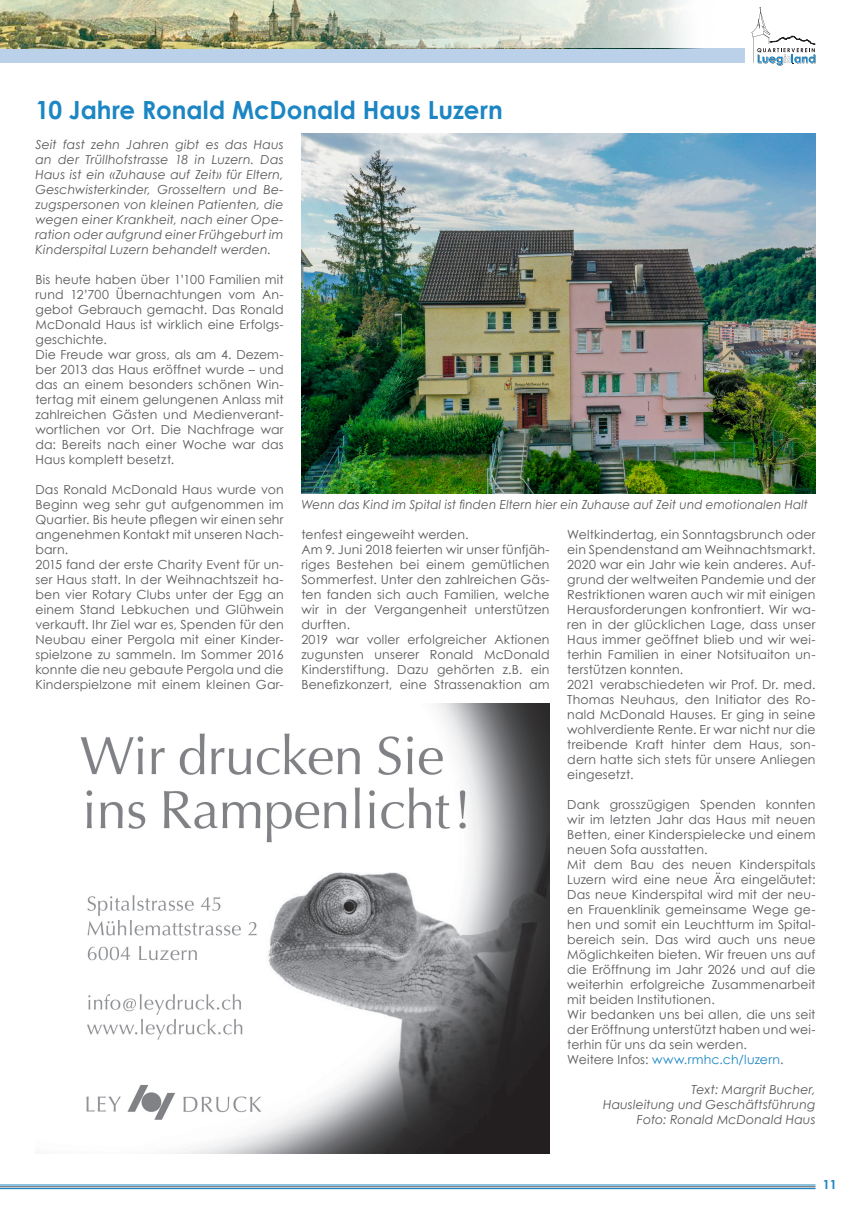
<style>
.page{position:relative;width:851px;height:1205px;background:#fff}
.page>*{position:absolute;margin:0;border:0;box-sizing:border-box;transform-origin:0 0}
.t1{font:700 25px "Century Gothic";color:#1b86c3}
.t2{font:12.5px/15px "Century Gothic";letter-spacing:.01em;color:#57585a}
.t3{font:italic 12.5px/15px "Century Gothic";letter-spacing:.01em;color:#57585a;text-align:justify}
.t4{font:italic 12.5px "Century Gothic";letter-spacing:.01em;color:#57585a;scale:.96 1}
.t5{font:700 12.5px "Century Gothic";color:#1b86c3}
.s1{color:#1b86c3}
</style>
<div class="page">
<hr style="left:0;top:1188px;width:815px;height:1px;background:#1b86c3">
<hr style="left:0;top:1186px;width:815px;height:1px;background:#57585a">
<hr style="left:0;top:1185px;width:815px;height:1px;background:#1b86c3">
<div style="left:0;top:48px;width:744px;height:15px;background:#bbd0e9"></div>
<svg style="left:751px;top:7px;width:64px;height:59px"></svg>
<img style="left:0;top:0;width:285px;height:48px">
<svg style="left:285px;top:0;width:399px;height:48px"></svg>
<img style="left:80px;top:703px;width:469px;height:451px">
<img style="left:301px;top:134px;width:514px;height:360px">
<h1 class="t1" style="left:35px;top:91px;width:468px">10 Jahre Ronald McDonald Haus Luzern</h1>
<p class="t3" style="left:35px;top:136px;width:250px">Seit fast zehn Jahren gibt es das Haus an der Trüllhofstrasse 18 in Luzern. Das Haus ist ein «Zuhause auf Zeit» für Eltern, Geschwisterkinder, Grosseltern und Be&shy;zugspersonen von kleinen Patienten, die wegen einer Krankheit, nach einer Ope&shy;ration oder aufgrund einer Frühgeburt im Kinderspital Luzern behandelt werden.</p>
<p class="t2" style="left:35px;top:271px;width:250px">Bis heute haben über 1’100 Familien mit rund 12’700 Übernachtungen vom An&shy;gebot Gebrauch gemacht. Das Ronald McDonald Haus ist wirklich eine Erfolgs&shy;geschichte.<br>Die Freude war gross, als am 4. Dezem&shy;ber 2013 das Haus eröffnet wurde – und das an einem besonders schönen Win&shy;tertag mit einem gelungenen Anlass mit zahlreichen Gästen und Medienverant&shy;wortlichen vor Ort. Die Nachfrage war da: Bereits nach einer Woche war das Haus komplett besetzt.</p>
<p class="t2" style="left:35px;top:481px;width:250px">Das Ronald McDonald Haus wurde von Beginn weg sehr gut aufgenommen im Quartier. Bis heute pflegen wir einen sehr angenehmen Kontakt mit unseren Nach&shy;barn.<br>2015 fand der erste Charity Event für un&shy;ser Haus statt. In der Weihnachtszeit ha&shy;ben vier Rotary Clubs unter der Egg an einem Stand Lebkuchen und Glühwein verkauft. Ihr Ziel war es, Spenden für den Neubau einer Pergola mit einer Kinder&shy;spielzone zu sammeln. Im Sommer 2016 konnte die neu gebaute Pergola und die Kinderspielzone mit einem kleinen Gar-</p>
<p class="t4" style="left:301px;top:495px;width:529px">Wenn das Kind im Spital ist finden Eltern hier ein Zuhause auf Zeit und emotionalen Halt</p>
<p class="t2" style="left:301px;top:526px;width:250px">tenfest eingeweiht werden.<br>Am 9. Juni 2018 feierten wir unser fünfjäh&shy;riges Bestehen bei einem gemütlichen Sommerfest. Unter den zahlreichen Gäs&shy;ten fanden sich auch Familien, welche wir in der Vergangenheit unterstützen durften.<br>2019 war voller erfolgreicher Aktionen zugunsten unserer Ronald McDonald Kinderstiftung. Dazu gehörten z.B. ein Benefizkonzert, eine Strassenaktion am</p>
<p class="t2" style="left:567px;top:526px;width:250px">Weltkindertag, ein Sonntagsbrunch oder ein Spendenstand am Weihnachtsmarkt.<br>2020 war ein Jahr wie kein anderes. Auf&shy;grund der weltweiten Pandemie und der Restriktionen waren auch wir mit einigen Herausforderungen konfrontiert. Wir wa&shy;ren in der glücklichen Lage, dass unser Haus immer geöffnet blieb und wir wei&shy;terhin Familien in einer Notsituaiton un&shy;terstützen konnten.<br>2021 verabschiedeten wir Prof. Dr. med.<br>Thomas Neuhaus, den Initiator des Ro&shy;nald McDonald Hauses. Er ging in seine wohlverdiente Rente. Er war nicht nur die treibende Kraft hinter dem Haus, son&shy;dern hatte sich stets für unsere Anliegen eingesetzt.</p>
<p class="t2" style="left:567px;top:796px;width:250px">Dank grosszügigen Spenden konnten wir im letzten Jahr das Haus mit neuen Betten, einer Kinderspielecke und einem neuen Sofa ausstatten.<br>Mit dem Bau des neuen Kinderspitals Luzern wird eine neue Ära eingeläutet:<br>Das neue Kinderspital wird mit der neu&shy;en Frauenklinik gemeinsame Wege ge&shy;hen und somit ein Leuchtturm im Spital&shy;bereich sein. Das wird auch uns neue Möglichkeiten bieten. Wir freuen uns auf die Eröffnung im Jahr 2026 und auf die weiterhin erfolgreiche Zusammenarbeit mit beiden Institutionen.<br>Wir bedanken uns bei allen, die uns seit der Eröffnung unterstützt haben und wei&shy;terhin für uns da sein werden.<br>Weitere Infos: <span class="s1">www.rmhc.ch/luzern</span>.</p>
<p class="t3" style="left:603px;top:1081px;width:214px;text-align:right">Text: Margrit Bucher,<br>Hausleitung und Geschäftsführung<br>Foto: Ronald McDonald Haus</p>
<p class="t5" style="left:822px;top:1175px;width:15px">11</p>
</div>
